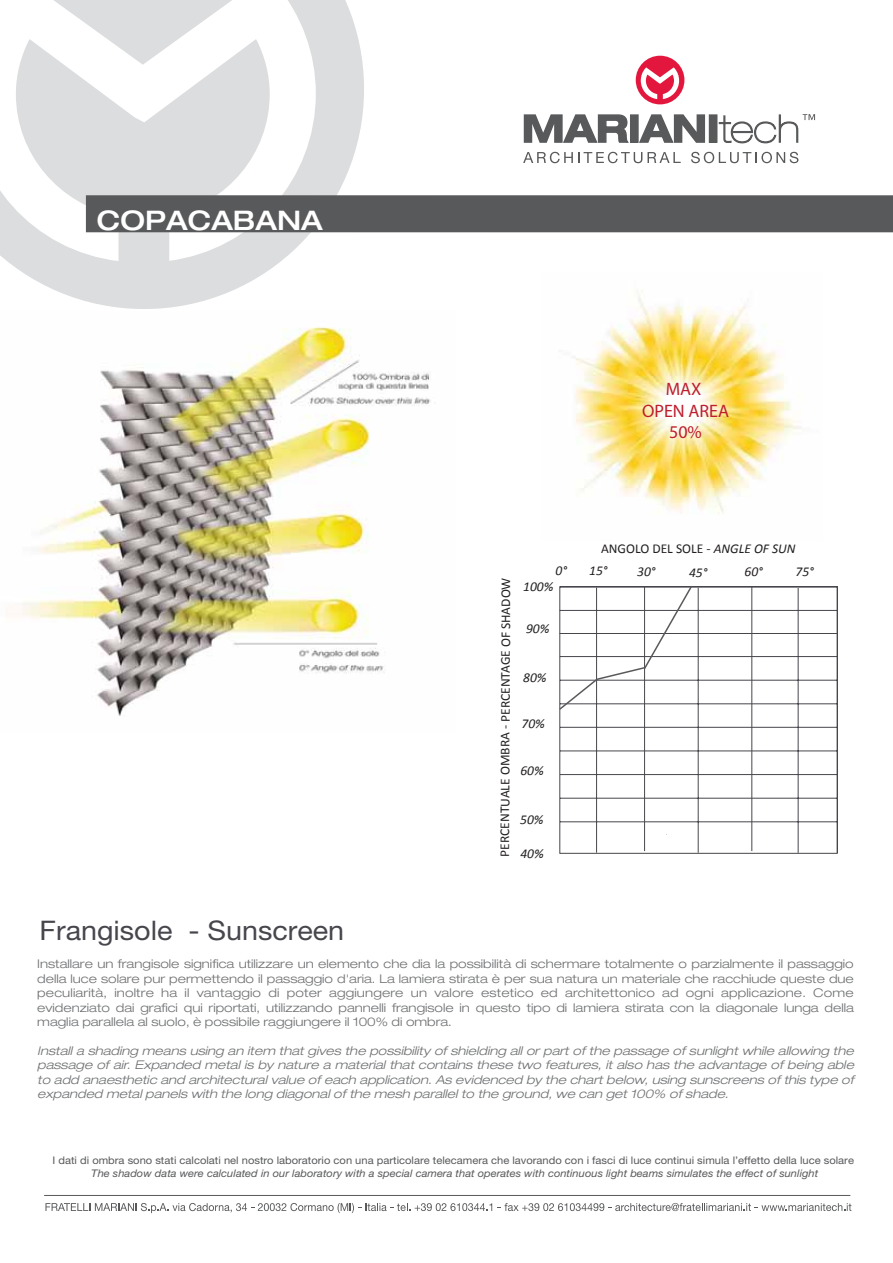
<style>
.page{position:relative;width:893px;height:1263px;background:#fff}
.page>*{position:absolute;margin:0;border:0;box-sizing:border-box;transform-origin:0 0}
.t1{font:27px "Helvetica Neue";color:#47464c;scale:1.06 1}
.t2{font:500 expanded 27px "Helvetica Neue";color:#fff}
.t3{font:18px/21.6px "Myriad Pro";color:#be1e2d;text-align:center}
.t4{font:13.5px "Calibri";letter-spacing:-.005em;color:#231f20}
.t5{font:italic 13.5px "Calibri";color:#231f20}
.t6{font:300 expanded 12px/14.4px "Helvetica Neue";color:#6e7072;text-align:justify;scale:1.06 1}
.t7{font:italic 300 expanded 12px/14.4px "Helvetica Neue";color:#6e7072;text-align:justify;scale:1.06 1}
.t8{font:10.5px "Helvetica Neue";color:#58595b;scale:1.06 1}
.t9{font:italic 10.5px "Helvetica Neue";color:#58595b;scale:1.06 1}
.s1{font-style:italic}
</style>
<div class="page">
<img style="left:21px;top:327px;width:410px;height:389px">
<svg style="left:45px;top:1203px;width:447px;height:10px"></svg>
<svg style="left:498px;top:1203px;width:353px;height:8px"></svg>
<hr style="left:44px;top:1195px;width:806px;height:1px;background:#58595b">
<svg style="left:0;top:0;width:364px;height:309px;fill:#dcddde"></svg>
<svg style="left:523px;top:114px;width:106px;height:29px"></svg>
<div style="left:631px;top:115px;width:7px;height:27px;background:#58595b"></div>
<div style="left:630px;top:114px;width:9px;height:29px;border:1px solid #58595b"></div>
<svg style="left:638px;top:114px;width:68px;height:29px"></svg>
<div style="left:709px;top:115px;width:8px;height:27px;background:#58595b"></div>
<div style="left:709px;top:114px;width:8px;height:29px;border:1px solid #58595b"></div>
<svg style="left:523px;top:152px;width:158px;height:11px"></svg>
<svg style="left:691px;top:152px;width:107px;height:11px"></svg>
<svg style="left:636px;top:56px;width:48px;height:48px"></svg>
<svg style="left:718px;top:114px;width:97px;height:30px"></svg>
<div style="left:86px;top:195px;width:807px;height:37px;background:#58595b"></div>
<img style="left:573px;top:290px;width:228px;height:224px">
<svg style="left:559px;top:586px;width:279px;height:268px"></svg>
<hr style="left:644px;top:586px;width:1px;height:265px;background:#47464c">
<hr style="left:752px;top:586px;width:1px;height:265px;background:#47464c">
<svg style="left:559px;top:586px;width:135px;height:125px"></svg>
<h1 class="t2" style="left:97px;top:210px;width:228px">COPACABANA</h1>
<h1 class="t1" style="left:40px;top:920px;width:289px">Frangisole - Sunscreen</h1>
<h2 class="t3" style="left:642px;top:380px;width:89px">MAX<br>OPEN AREA<br>50%</h2>
<p class="t4" style="left:500px;top:856px;width:281px;rotate:-90deg">PERCENTUALE OMBRA - PERCENTAGE OF SHADOW</p>
<p class="t4" style="left:601px;top:543px;width:196px">ANGOLO DEL SOLE <span class="s1">- ANGLE OF SUN</span></p>
<p class="t5" style="left:555px;top:565px;width:13px">0°</p>
<p class="t5" style="left:589px;top:565px;width:20px">15°</p>
<p class="t5" style="left:637px;top:565px;width:20px">30°</p>
<p class="t5" style="left:689px;top:567px;width:20px">45°</p>
<p class="t5" style="left:744px;top:565px;width:20px">60°</p>
<p class="t5" style="left:795px;top:566px;width:20px">75°</p>
<p class="t5" style="left:523px;top:580px;width:32px">100%</p>
<p class="t5" style="left:526px;top:623px;width:25px">90%</p>
<p class="t5" style="left:523px;top:672px;width:25px">80%</p>
<p class="t5" style="left:522px;top:718px;width:25px">70%</p>
<p class="t5" style="left:520px;top:764px;width:25px">60%</p>
<p class="t5" style="left:520px;top:814px;width:25px">50%</p>
<p class="t5" style="left:520px;top:848px;width:25px">40%</p>
<p class="t6" style="left:37px;top:958px;width:772px">Installare un frangisole significa utilizzare un elemento che dia la possibilità di schermare totalmente o parzialmente il passaggio della luce solare pur permettendo il passaggio d'aria. La lamiera stirata è per sua natura un materiale che racchiude queste due peculiarità, inoltre ha il vantaggio di poter aggiungere un valore estetico ed architettonico ad ogni applicazione. Come evidenziato dai grafici qui riportati, utilizzando pannelli frangisole in questo tipo di lamiera stirata con la diagonale lunga della maglia parallela al suolo, è possibile raggiungere il 100% di ombra.</p>
<p class="t7" style="left:37px;top:1044px;width:772px">Install a shading means using an item that gives the possibility of shielding all or part of the passage of sunlight while allowing the passage of air. Expanded metal is by nature a material that contains these two features, it also has the advantage of being able to add anaesthetic and architectural value of each application. As evidenced by the chart below, using sunscreens of this type of expanded metal panels with the long diagonal of the mesh parallel to the ground, we can get 100% of shade.</p>
<p class="t8" style="left:52px;top:1157px;width:758px">I dati di ombra sono stati calcolati nel nostro laboratorio con una particolare telecamera che lavorando con i fasci di luce continui simula l’effetto della luce solare</p>
<p class="t9" style="left:91px;top:1169px;width:687px">The shadow data were calculated in our laboratory with a special camera that operates with continuous light beams simulates the effect of sunlight</p>
</div>
